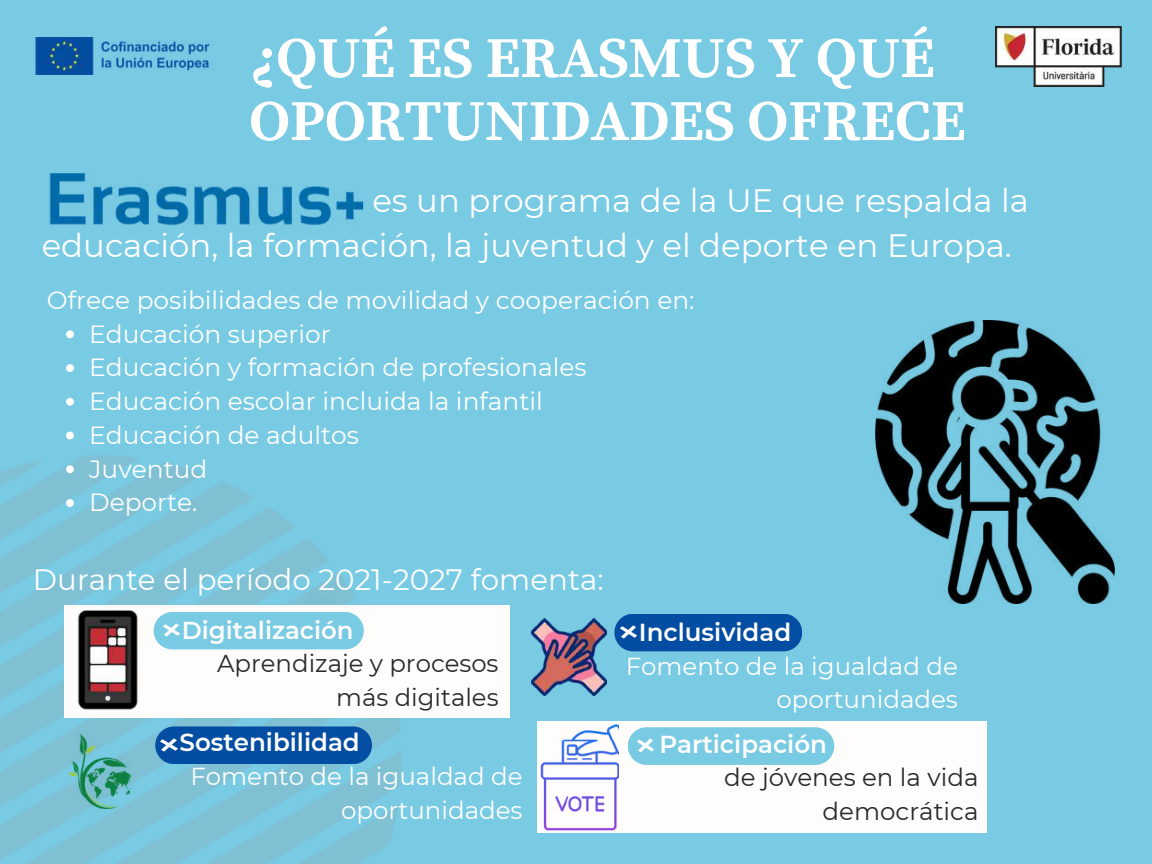
<style>
.page{position:relative;width:1152px;height:864px;background:#79cae3}
.page>*{position:absolute;margin:0;border:0;box-sizing:border-box;transform-origin:0 0}
.t1{font:700 57.75px/63px "Source Serif Pro";color:#fff}
.t2{font:32.4px/45px "Montserrat";color:#fff}
.t3{font:29.4px "Montserrat";color:#fff}
.t4{font:24.9px/33.8px "Montserrat";color:#fff}
.t5{font:24.6px/33.8px "Montserrat";color:#fff;text-align:right}
.t6{font:600 24.6px "Montserrat";color:#fefdfc}
.t7{font:24.6px/33.8px "Montserrat";color:#292929;text-align:right}
.t8{font:24.3px/33.5px "Montserrat";color:#292929;text-align:right}
.t9{font:600 24.3px "Montserrat";color:#fefdfc}
</style>
<div class="page">
<img style="left:875px;top:320px;width:240px;height:284px">
<div style="left:614px;top:614px;width:188px;height:37px;background:#034ea2;border-radius:19px"></div>
<img style="left:620px;top:625px;width:17px;height:14px">
<img style="left:557px;top:619px;width:50px;height:77px">
<img style="left:0;top:338px;width:557px;height:526px">
<div style="left:155px;top:726px;width:217px;height:38px;background:#034ea2;border-radius:19px"></div>
<img style="left:160px;top:738px;width:18px;height:14px">
<img style="left:43px;top:729px;width:113px;height:97px">
<div style="left:64px;top:606px;width:446px;height:112px;background:#fefdfc"></div>
<div style="left:154px;top:612px;width:210px;height:37px;background:#79cae3;border-radius:19px"></div>
<img style="left:163px;top:623px;width:17px;height:14px">
<img style="left:77px;top:610px;width:61px;height:100px">
<div style="left:538px;top:721px;width:449px;height:111px;background:#fefdfc"></div>
<div style="left:628px;top:727px;width:206px;height:38px;background:#79cae3;border-radius:19px"></div>
<img style="left:637px;top:738px;width:17px;height:15px">
<img style="left:536px;top:724px;width:82px;height:106px">
<img style="left:995px;top:27px;width:126px;height:60px">
<img style="left:35px;top:38px;width:175px;height:37px">
<svg style="left:66px;top:330px;width:8px;height:8px"></svg>
<svg style="left:66px;top:364px;width:8px;height:8px"></svg>
<svg style="left:66px;top:398px;width:8px;height:8px"></svg>
<svg style="left:66px;top:432px;width:8px;height:7px"></svg>
<svg style="left:66px;top:465px;width:8px;height:8px"></svg>
<svg style="left:66px;top:499px;width:8px;height:8px"></svg>
<img style="left:49px;top:173px;width:315px;height:52px">
<h1 class="t1" style="left:249px;top:29px;width:718px">¿QUÉ ES ERASMUS Y QUÉ<br>OPORTUNIDADES OFRECE</h1>
<h2 class="t2" style="left:42px;top:178px;width:989px;text-indent:331px">es un programa de la UE que respalda la educación, la formación, la juventud y el deporte en Europa.</h2>
<p class="t4" style="left:89px;top:283px;width:607px;text-indent:-42px">Ofrece posibilidades de movilidad y cooperación en:<br>Educación superior<br>Educación y formación de profesionales<br>Educación escolar incluida la infantil<br>Educación de adultos<br>Juventud<br>Deporte.</p>
<p class="t3" style="left:33px;top:561px;width:572px">Durante el período 2021-2027 fomenta:</p>
<p class="t9" style="left:182px;top:615px;width:173px">Digitalización</p>
<p class="t8" style="left:217px;top:647px;width:283px">Aprendizaje y procesos más digitales</p>
<p class="t6" style="left:180px;top:728px;width:182px">Sostenibilidad</p>
<p class="t5" style="left:190px;top:759px;width:334px">Fomento de la igualdad de oportunidades</p>
<p class="t6" style="left:639px;top:617px;width:154px">Inclusividad</p>
<p class="t5" style="left:626px;top:649px;width:334px">Fomento de la igualdad de oportunidades</p>
<p class="t6" style="left:659px;top:729px;width:169px">Participación</p>
<p class="t7" style="left:724px;top:761px;width:256px">de jóvenes en la vida democrática</p>
</div>
